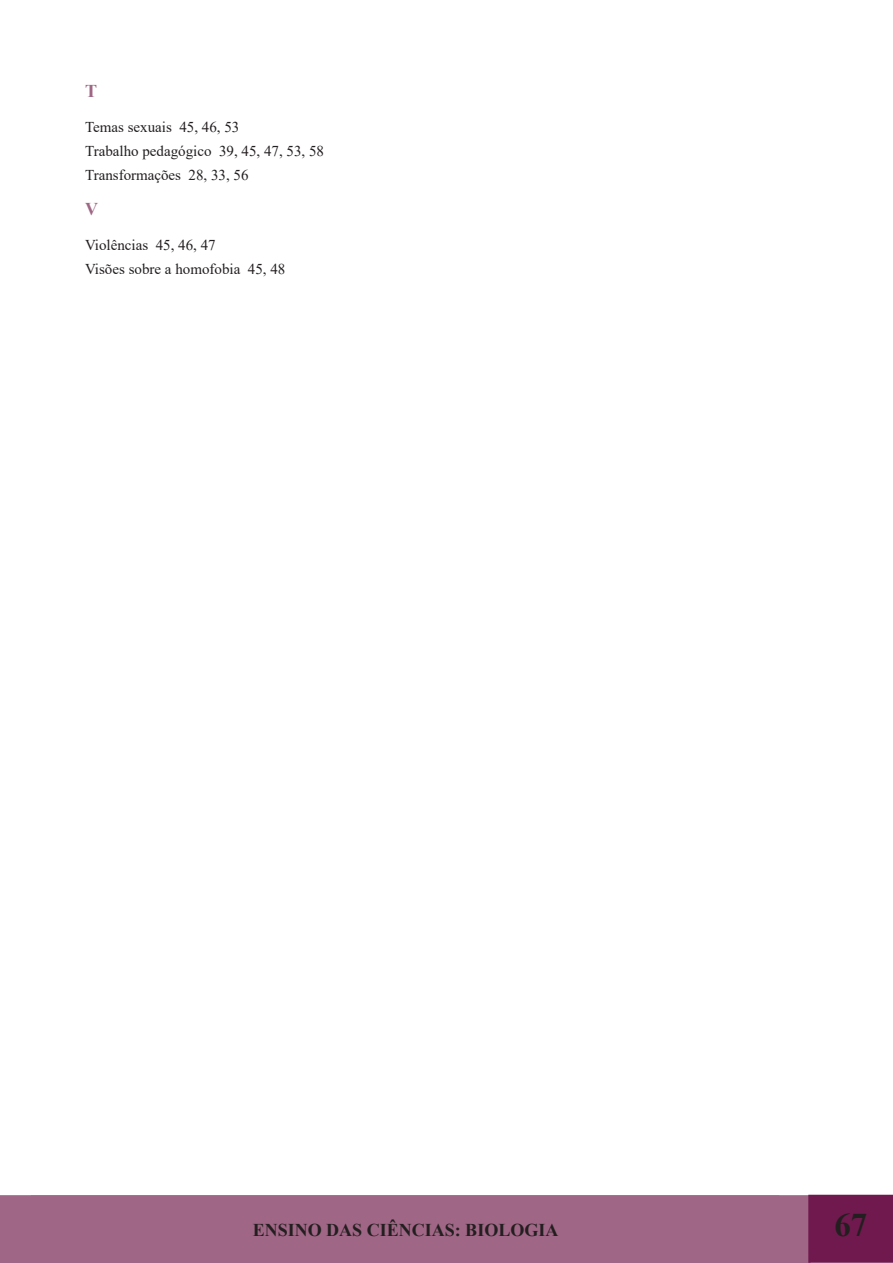
<style>
.page{position:relative;width:893px;height:1263px;background:#fff}
.page>*{position:absolute;margin:0;border:0;box-sizing:border-box;transform-origin:0 0}
.t1{font:700 33px "Times New Roman";color:#231f20}
.t2{font:700 18px "Times New Roman";color:#231f20}
.t3{font:700 18px "Times New Roman";color:#a06685}
.t4{font:15px "Times New Roman";color:#231f20}
</style>
<div class="page">
<div style="left:0;top:1195px;width:810px;height:68px;background:#a06685"></div>
<div style="left:809px;top:1195px;width:84px;height:67px;background:#70194e"></div>
<div style="left:808px;top:1195px;width:85px;height:68px;border:2px solid #70194e"></div>
<div style="left:31px;top:1195px;width:748px;height:56px;border:2px solid #a06685"></div>
<p class="t3" style="left:85px;top:78px;width:14px">T</p>
<p class="t4" style="left:85px;top:116px;width:156px">Temas sexuais 45, 46, 53</p>
<p class="t4" style="left:85px;top:140px;width:241px">Trabalho pedagógico 39, 45, 47, 53, 58</p>
<p class="t4" style="left:85px;top:164px;width:165px">Transformações 28, 33, 56</p>
<p class="t3" style="left:85px;top:196px;width:14px">V</p>
<p class="t4" style="left:85px;top:234px;width:132px">Violências 45, 46, 47</p>
<p class="t4" style="left:85px;top:258px;width:202px">Visões sobre a homofobia 45, 48</p>
<p class="t2" style="left:253px;top:1217px;width:307px">ENSINO DAS CIÊNCIAS: BIOLOGIA</p>
<h1 class="t1" style="left:834px;top:1201px;width:34px">67</h1>
</div>
